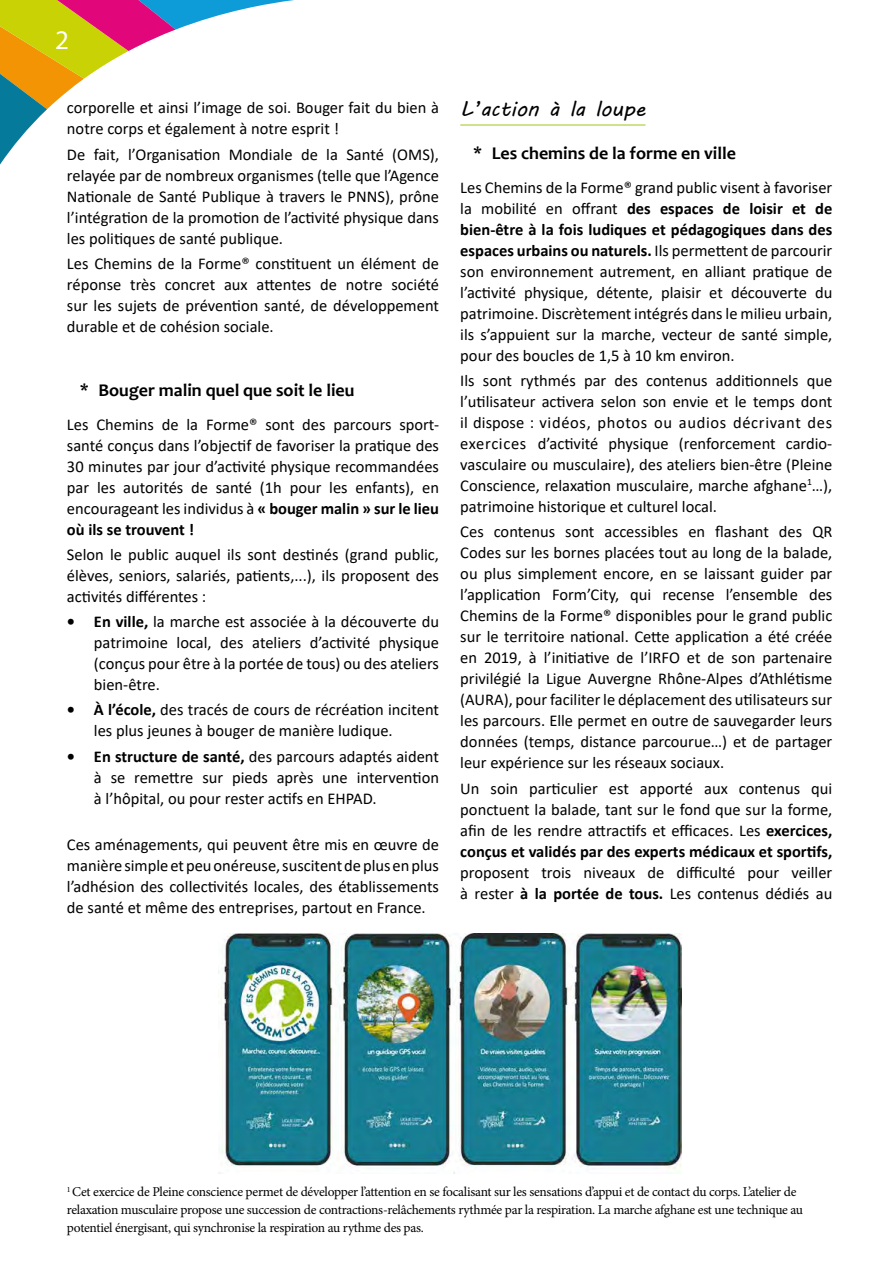
<style>
.page{position:relative;width:893px;height:1263px;background:#fff}
.page>*{position:absolute;margin:0;border:0;box-sizing:border-box;transform-origin:0 0}
.t1{font:27px "Myriad Pro";color:#fff}
.t2{font:21px "MV Boli";color:#000}
.t3{font:700 18px "Candara";color:#000}
.t4{font:16.5px/21px "Calibri";color:#000;text-align:justify}
.t5{font:13.5px/18px "Minion Pro";letter-spacing:-.02em;color:#000}
.s1{font-weight:700}
</style>
<div class="page">
<svg style="left:0;top:0;width:294px;height:165px"></svg>
<hr style="left:460px;top:124px;width:185px;height:2px;background:#a2c621">
<img style="left:218px;top:933px;width:463px;height:241px">
<h1 class="t1" style="left:55px;top:23px;width:15px">2</h1>
<p class="t4" style="left:67px;top:97px;width:374px">corporelle et ainsi l’image de soi. Bouger fait du bien à notre corps et également à notre esprit !</p>
<p class="t4" style="left:67px;top:143px;width:374px">De fait, l’Organisation Mondiale de la Santé (OMS), relayée par de nombreux organismes (telle que l’Agence Nationale de Santé Publique à travers le PNNS), prône l’intégration de la promotion de l’activité physique dans les politiques de santé publique.</p>
<p class="t4" style="left:67px;top:252px;width:374px">Les Chemins de la Forme® constituent un élément de réponse très concret aux attentes de notre société sur les sujets de prévention santé, de développement durable et de cohésion sociale.</p>
<p class="t3" style="left:80px;top:379px;width:276px">* Bouger malin quel que soit le lieu</p>
<p class="t4" style="left:67px;top:413px;width:374px">Les Chemins de la Forme® sont des parcours sport&shy;santé conçus dans l’objectif de favoriser la pratique des 30 minutes par jour d’activité physique recommandées par les autorités de santé (1h pour les enfants), en encourageant les individus à <span class="s1">« bouger malin » sur le lieu où ils se trouvent !</span></p>
<p class="t4" style="left:67px;top:543px;width:374px">Selon le public auquel ils sont destinés (grand public, élèves, seniors, salariés, patients,...), ils proposent des activités différentes :</p>
<p class="t4" style="left:94px;top:611px;width:347px;text-indent:-27px"><span class="s1">• En ville,</span> la marche est associée à la découverte du patrimoine local, des ateliers d’activité physique (conçus pour être à la portée de tous) ou des ateliers bien-être.</p>
<p class="t4" style="left:94px;top:699px;width:347px;text-indent:-27px"><span class="s1">• À l’école,</span> des tracés de cours de récréation incitent les plus jeunes à bouger de manière ludique.</p>
<p class="t4" style="left:94px;top:745px;width:347px;text-indent:-27px"><span class="s1">• En structure de santé,</span> des parcours adaptés aident à se remettre sur pieds après une intervention à l’hôpital, ou pour rester actifs en EHPAD.</p>
<p class="t4" style="left:67px;top:833px;width:374px">Ces aménagements, qui peuvent être mis en œuvre de manière simple et peu onéreuse, suscitent de plus en plus l’adhésion des collectivités locales, des établissements de santé et même des entreprises, partout en France.</p>
<p class="t2" style="left:460px;top:94px;width:187px">L’action à la loupe</p>
<p class="t3" style="left:473px;top:142px;width:264px">* Les chemins de la forme en ville</p>
<p class="t4" style="left:460px;top:176px;width:374px">Les Chemins de la Forme® grand public visent à favoriser la mobilité en offrant <span class="s1">des espaces de loisir et de bien-être à la fois ludiques et pédagogiques dans des espaces urbains ou naturels.</span> Ils permettent de parcourir son environnement autrement, en alliant pratique de l’activité physique, détente, plaisir et découverte du patrimoine. Discrètement intégrés dans le milieu urbain, ils s’appuient sur la marche, vecteur de santé simple, pour des boucles de 1,5 à 10 km environ.</p>
<p class="t4" style="left:460px;top:370px;width:374px">Ils sont rythmés par des contenus additionnels que l’utilisateur activera selon son envie et le temps dont il dispose : vidéos, photos ou audios décrivant des exercices d’activité physique (renforcement cardio&shy;vasculaire ou musculaire), des ateliers bien-être (Pleine Conscience, relaxation musculaire, marche afghane<sup>1</sup>…), patrimoine historique et culturel local.</p>
<p class="t4" style="left:460px;top:521px;width:374px">Ces contenus sont accessibles en flashant des QR Codes sur les bornes placées tout au long de la balade, ou plus simplement encore, en se laissant guider par l’application Form’City, qui recense l’ensemble des Chemins de la Forme® disponibles pour le grand public sur le territoire national. Cette application a été créée en 2019, à l’initiative de l’IRFO et de son partenaire privilégié la Ligue Auvergne Rhône-Alpes d’Athlétisme (AURA), pour faciliter le déplacement des utilisateurs sur les parcours. Elle permet en outre de sauvegarder leurs données (temps, distance parcourue…) et de partager leur expérience sur les réseaux sociaux.</p>
<p class="t4" style="left:460px;top:777px;width:374px">Un soin particulier est apporté aux contenus qui ponctuent la balade, tant sur le fond que sur la forme, afin de les rendre attractifs et efficaces. Les <span class="s1">exercices, conçus et validés par des experts médicaux et sportifs,</span></p>
<p class="t4" style="left:460px;top:861px;width:374px">proposent trois niveaux de difficulté pour veiller à rester <span class="s1">à la portée de tous.</span> Les contenus dédiés au</p>
<p class="t5" style="left:67px;top:1183px;width:738px"><sup>1</sup> Cet exercice de Pleine conscience permet de développer l’attention en se focalisant sur les sensations d’appui et de contact du corps. L’atelier de relaxation musculaire propose une succession de contractions-relâchements rythmée par la respiration. La marche afghane est une technique au potentiel énergisant, qui synchronise la respiration au rythme des pas.</p>
</div>
